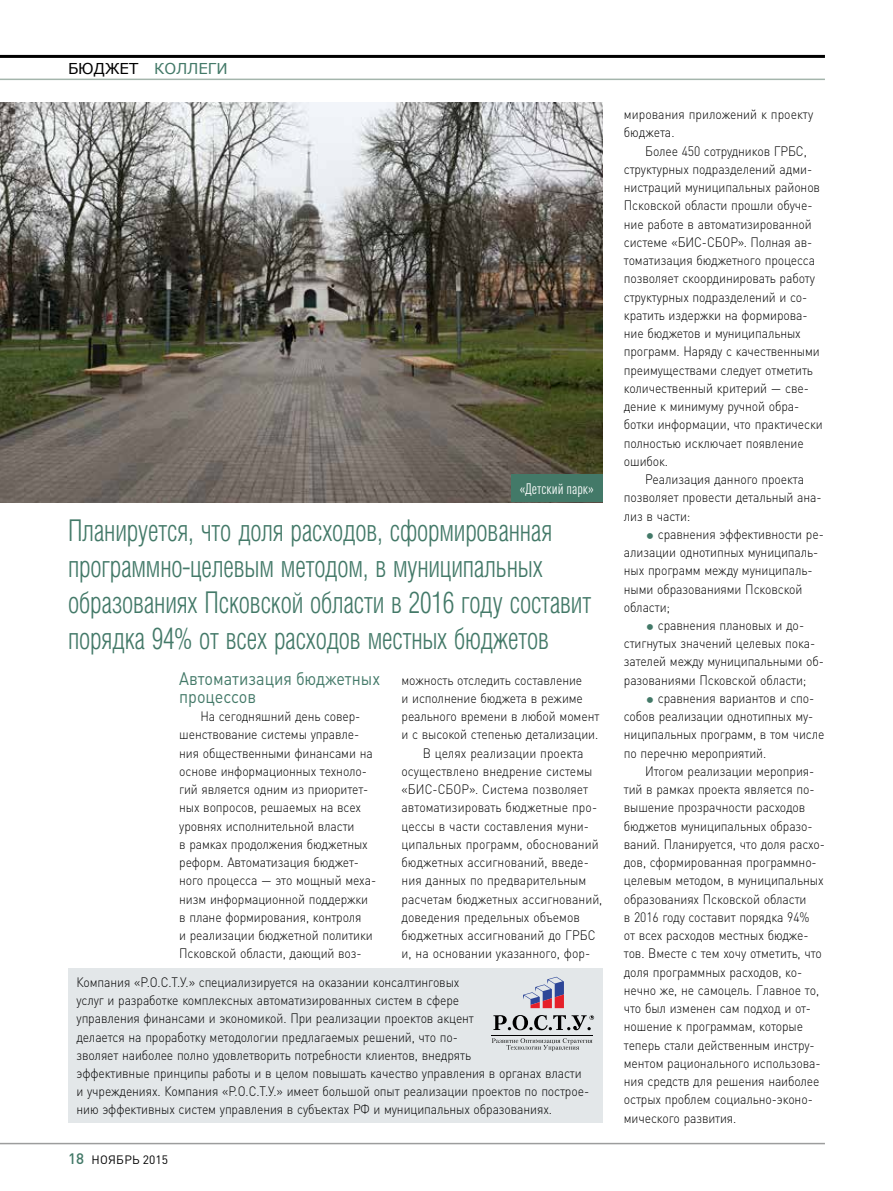
<style>
.page{position:relative;width:893px;height:1191px;background:#fff}
.page>*{position:absolute;margin:0;border:0;box-sizing:border-box;transform-origin:0 0}
.t1{font:30px/36px "Helios Cond Light C";letter-spacing:-.005em;color:#437968;scale:.9 1}
.t2{font:18px/18.3px "DIN Pro";color:#437968;scale:.9 1}
.t3{font:15px "MS Reference Sans Serif";color:#437968}
.t4{font:condensed 15px "DIN Pro";color:#fff}
.t5{font:300 13.5px/18.3px "DIN Pro";letter-spacing:-.01em;color:#000;scale:.9 1}
.t6{font:12px "DIN Pro";letter-spacing:.015em;color:#000}
.s1{color:#000}
.s2{font-weight:500;font-size:15px;color:#437968}
.s3{font-size:18px;color:#437968}
</style>
<div class="page">
<hr style="left:0;top:55px;width:825px;height:3px;background:#000">
<hr style="left:0;top:79px;width:825px;height:1px;background:#a4b5ac">
<hr style="left:0;top:1142px;width:825px;height:2px;background:#9c9d9d">
<div style="left:68px;top:968px;width:535px;height:155px;background:#e3e7e9"></div>
<img style="left:0;top:102px;width:602px;height:400px">
<svg style="left:523px;top:976px;width:41px;height:32px"></svg>
<svg style="left:493px;top:1015px;width:101px;height:15px"></svg>
<hr style="left:492px;top:1035px;width:101px;height:1px;background:#000">
<svg style="left:492px;top:1038px;width:100px;height:13px"></svg>
<div style="left:511px;top:474px;width:91px;height:28px;background:#437968"></div>
<p class="t3" style="left:68px;top:59px;width:161px"><span class="s1">БЮДЖЕТ</span> КОЛЛЕГИ</p>
<p class="t4" style="left:520px;top:477px;width:76px">«Детский парк»</p>
<h1 class="t1" style="left:68px;top:512px;width:583px">Планируется, что доля расходов, сформированная программно-целевым методом, в муниципальных образованиях Псковской области в 2016 году составит порядка 94% от всех расходов местных бюджетов</h1>
<h2 class="t2" style="left:179px;top:667px;width:225px">Автоматизация бюджетных процессов</h2>
<p class="t5" style="left:179px;top:706px;width:220px;text-indent:21px">На сегодняшний день совер&shy;шенствование системы управле&shy;ния общественными финансами на основе информационных техноло&shy;гий является одним из приоритет&shy;ных вопросов, решаемых на всех уровнях исполнительной власти<br>в рамках продолжения бюджетных реформ. Автоматизация бюджет&shy;ного процесса — это мощный меха&shy;низм информационной поддержки в плане формирования, контроля<br>и реализации бюджетной политики<br>Псковской области, дающий воз-</p>
<p class="t5" style="left:402px;top:669px;width:202px">можность отследить составление</p>
<p class="t5" style="left:402px;top:688px;width:203px">и исполнение бюджета в режиме</p>
<p class="t5" style="left:402px;top:706px;width:221px">реального времени в любой момент</p>
<p class="t5" style="left:402px;top:724px;width:220px">и с высокой степенью детализации.</p>
<p class="t5" style="left:423px;top:742px;width:180px">В целях реализации проекта</p>
<p class="t5" style="left:402px;top:760px;width:214px">осуществлено внедрение системы</p>
<p class="t5" style="left:402px;top:779px;width:209px">«БИС-СБОР». Система позволяет</p>
<p class="t5" style="left:402px;top:797px;width:219px">автоматизировать бюджетные про-</p>
<p class="t5" style="left:402px;top:815px;width:210px">цессы в части составления муни-</p>
<p class="t5" style="left:402px;top:833px;width:220px">ципальных программ, обоснований</p>
<p class="t5" style="left:402px;top:852px;width:210px">бюджетных ассигнований, введе-</p>
<p class="t5" style="left:402px;top:870px;width:207px">ния данных по предварительным</p>
<p class="t5" style="left:402px;top:888px;width:225px">расчетам бюджетных ассигнований,</p>
<p class="t5" style="left:402px;top:906px;width:200px">доведения предельных объемов</p>
<p class="t5" style="left:402px;top:925px;width:217px">бюджетных ассигнований до ГРБС</p>
<p class="t5" style="left:402px;top:943px;width:211px">и, на основании указанного, фор-</p>
<p class="t5" style="left:77px;top:971px;width:571px">Компания «Р.О.С.Т.У.» специализируется на оказании консалтинговых<br>услуг и разработке комплексных автоматизированных систем в сфере<br>управления финансами и экономикой. При реализации проектов акцент<br>делается на проработку методологии предлагаемых решений, что по-<br>зволяет наиболее полно удовлетворить потребности клиентов, внедрять<br>эффективные принципы работы и в целом повышать качество управления в органах власти и учреждениях. Компания «Р.О.С.Т.У.» имеет большой опыт реализации проектов по построе&shy;нию эффективных систем управления в субъектах РФ и муниципальных образованиях.</p>
<p class="t6" style="left:68px;top:1150px;width:101px"><span class="s2">18</span> НОЯБРЬ 2015</p>
<p class="t5" style="left:624px;top:104px;width:212px">мирования приложений к проекту бюджета.</p>
<p class="t5" style="left:624px;top:140px;width:223px;text-indent:21px">Более 450 сотрудников ГРБС, структурных подразделений адми&shy;нистраций муниципальных районов<br>Псковской области прошли обуче&shy;ние работе в автоматизированной системе «БИС-СБОР». Полная ав&shy;томатизация бюджетного процесса позволяет скоординировать работу структурных подразделений и со&shy;кратить издержки на формирова&shy;ние бюджетов и муниципальных программ. Наряду с качественными преимуществами следует отметить количественный критерий — све&shy;дение к минимуму ручной обра&shy;ботки информации, что практически полностью исключает появление ошибок.</p>
<p class="t5" style="left:624px;top:469px;width:221px;text-indent:21px">Реализация данного проекта позволяет провести детальный ана&shy;лиз в части:</p>
<p class="t5" style="left:624px;top:523px;width:224px;text-indent:21px"><span class="s3">•</span> сравнения эффективности ре&shy;ализации однотипных муниципаль&shy;ных программ между муниципаль&shy;ными образованиями Псковской области;</p>
<p class="t5" style="left:624px;top:615px;width:224px;text-indent:21px"><span class="s3">•</span> сравнения плановых и до&shy;стигнутых значений целевых пока&shy;зателей между муниципальными об&shy;разованиями Псковской области;</p>
<p class="t5" style="left:624px;top:688px;width:224px;text-indent:21px"><span class="s3">•</span> сравнения вариантов и спо&shy;собов реализации однотипных му&shy;ниципальных программ, в том числе по перечню мероприятий.</p>
<p class="t5" style="left:624px;top:760px;width:225px;text-indent:21px">Итогом реализации мероприя&shy;тий в рамках проекта является по&shy;вышение прозрачности расходов бюджетов муниципальных образо&shy;ваний. Планируется, что доля расхо&shy;дов, сформированная программно&shy;целевым методом, в муниципальных образованиях Псковской области<br>в 2016 году составит порядка 94%<br>от всех расходов местных бюдже&shy;тов. Вместе с тем хочу отметить, что доля программных расходов, ко&shy;нечно же, не самоцель. Главное то, что был изменен сам подход и от&shy;ношение к программам, которые теперь стали действенным инстру&shy;ментом рационального использова&shy;ния средств для решения наиболее острых проблем социально-эконо&shy;мического развития.</p>
</div>
